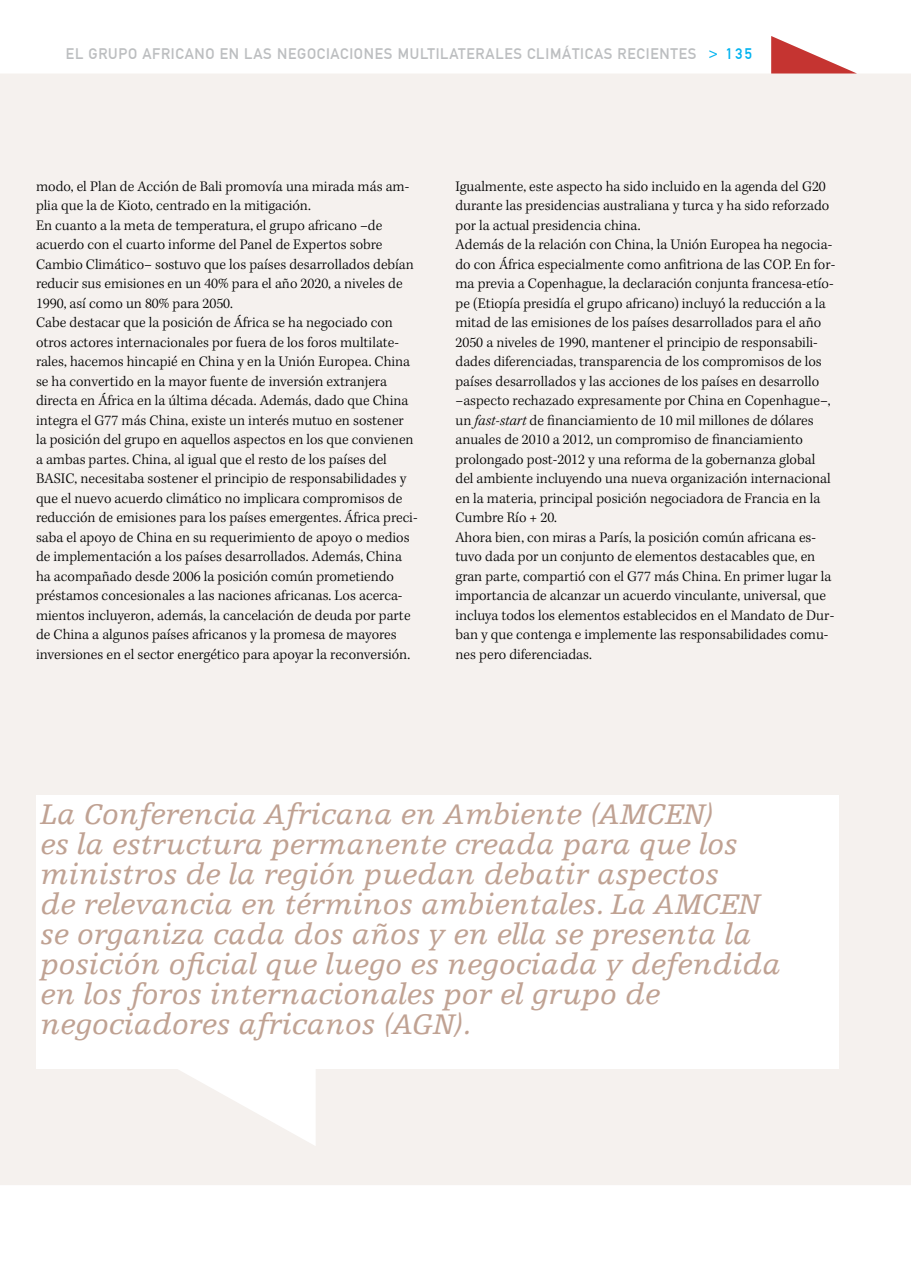
<style>
.page{position:relative;width:911px;height:1263px;background:#fff}
.page>*{position:absolute;margin:0;border:0;box-sizing:border-box;transform-origin:0 0}
.t1{font:italic 30px/30px "Egyptienne F";color:#c0a293}
.t2{font:300 15px/19.5px "Kepler Std";color:#000}
.t3{font:15px "DIN1451 Mittelschrift";letter-spacing:.05em;color:#bcbec0}
.s1{color:#00b3f0}
.s2{font-style:italic}
</style>
<div class="page">
<div style="left:0;top:74px;width:911px;height:1111px;background:#f5f1ee"></div>
<svg style="left:771px;top:36px;width:86px;height:38px"></svg>
<div style="left:36px;top:795px;width:803px;height:273px;background:#fff"></div>
<svg style="left:176px;top:1068px;width:140px;height:78px"></svg>
<p class="t3" style="left:66px;top:45px;width:688px">EL GRUPO AFRICANO EN LAS NEGOCIACIONES MULTILATERALES CLIMÁTICAS RECIENTES <span class="s1">&gt; 135</span></p>
<p class="t2" style="left:36px;top:177px;width:383px">modo, el Plan de Acción de Bali promovía una mirada más am&shy;plia que la de Kioto, centrado en la mitigación.<br>En cuanto a la meta de temperatura, el grupo africano –de acuerdo con el cuarto informe del Panel de Expertos sobre Cambio Climático– sostuvo que los países desarrollados debían reducir sus emisiones en un 40% para el año 2020, a niveles de 1990, así como un 80% para 2050.<br>Cabe destacar que la posición de África se ha negociado con otros actores internacionales por fuera de los foros multilate&shy;rales, hacemos hincapié en China y en la Unión Europea. China se ha convertido en la mayor fuente de inversión extranjera directa en África en la última década. Además, dado que China integra el G77 más China, existe un interés mutuo en sostener la posición del grupo en aquellos aspectos en los que convienen a ambas partes. China, al igual que el resto de los países del BASIC, necesitaba sostener el principio de responsabilidades y que el nuevo acuerdo climático no implicara compromisos de reducción de emisiones para los países emergentes. África preci&shy;saba el apoyo de China en su requerimiento de apoyo o medios de implementación a los países desarrollados. Además, China ha acompañado desde 2006 la posición común prometiendo préstamos concesionales a las naciones africanas. Los acerca&shy;mientos incluyeron, además, la cancelación de deuda por parte de China a algunos países africanos y la promesa de mayores inversiones en el sector energético para apoyar la reconversión.</p>
<p class="t2" style="left:455px;top:177px;width:381px">Igualmente, este aspecto ha sido incluido en la agenda del G20 durante las presidencias australiana y turca y ha sido reforzado por la actual presidencia china.<br>Además de la relación con China, la Unión Europea ha negocia&shy;do con África especialmente como anfitriona de las COP. En for&shy;ma previa a Copenhague, la declaración conjunta francesa-etío&shy;pe (Etiopía presidía el grupo africano) incluyó la reducción a la mitad de las emisiones de los países desarrollados para el año 2050 a niveles de 1990, mantener el principio de responsabili&shy;dades diferenciadas, transparencia de los compromisos de los países desarrollados y las acciones de los países en desarrollo –aspecto rechazado expresamente por China en Copenhague–, un <span class="s2">fast-start</span> de financiamiento de 10 mil millones de dólares anuales de 2010 a 2012, un compromiso de financiamiento prolongado post-2012 y una reforma de la gobernanza global del ambiente incluyendo una nueva organización internacional en la materia, principal posición negociadora de Francia en la Cumbre Río + 20.<br>Ahora bien, con miras a París, la posición común africana es&shy;tuvo dada por un conjunto de elementos destacables que, en gran parte, compartió con el G77 más China. En primer lugar la importancia de alcanzar un acuerdo vinculante, universal, que incluya todos los elementos establecidos en el Mandato de Dur&shy;ban y que contenga e implemente las responsabilidades comu&shy;nes pero diferenciadas.</p>
<p class="t1" style="left:40px;top:799px;width:742px">La Conferencia Africana en Ambiente (AMCEN)<br>es la estructura permanente creada para que los ministros de la región puedan debatir aspectos<br>de relevancia en términos ambientales. La AMCEN se organiza cada dos años y en ella se presenta la posición oficial que luego es negociada y defendida en los foros internacionales por el grupo de negociadores africanos (AGN).</p>
</div>
